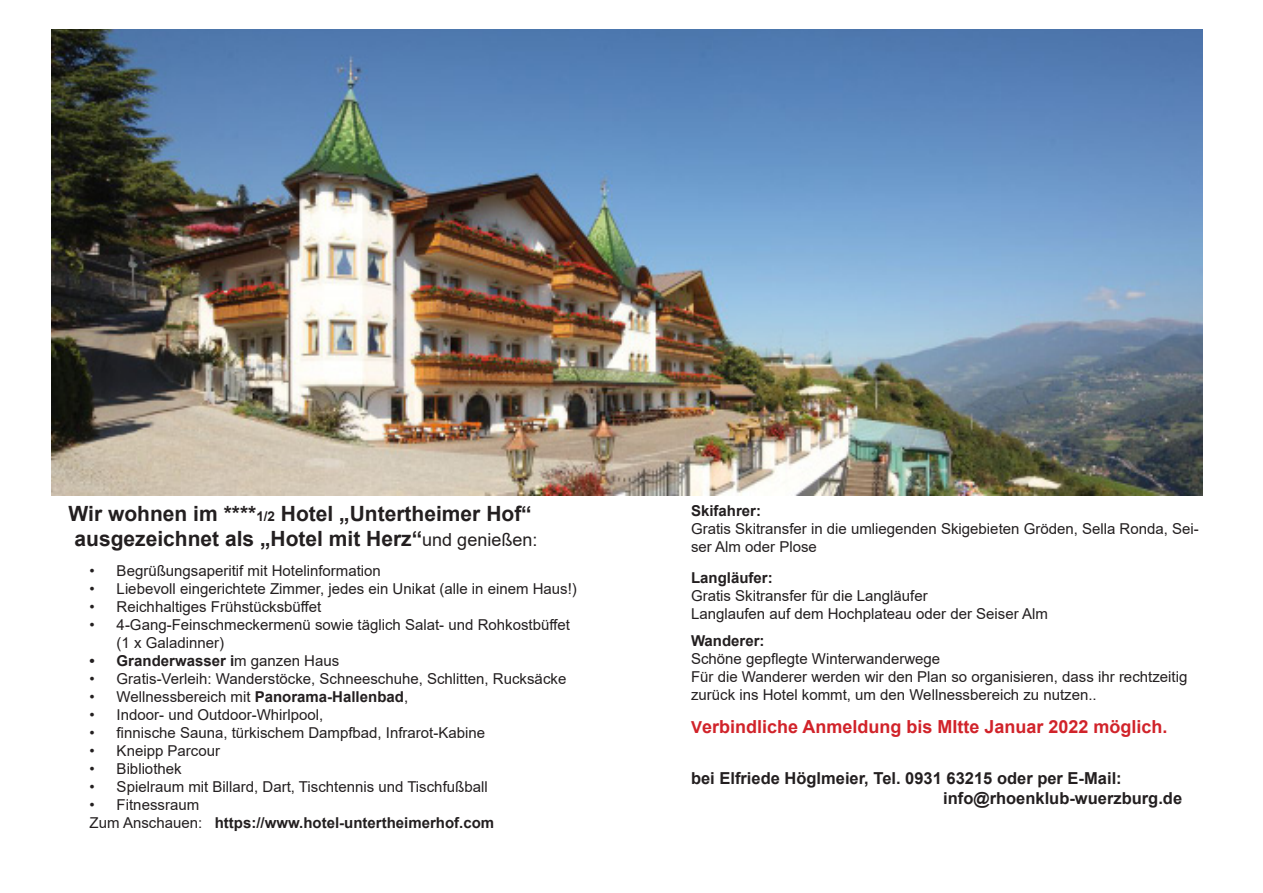
<style>
.page{position:relative;width:1263px;height:893px;background:#fff}
.page>*{position:absolute;margin:0;border:0;box-sizing:border-box;transform-origin:0 0}
.t1{font:700 21px/25.2px "Arial";color:#231f20}
.t2{font:700 18px "Arial";color:#d1232a}
.t3{font:700 16.5px "Arial";color:#231f20}
.t4{font:15px/18px "Arial";color:#231f20}
.t5{font:700 15px "Arial";color:#231f20}
.s1{font-size:13.5px}
.s2{font-weight:400;font-size:18px}
.s3{font-weight:400}
.s4{font-weight:700}
.s5{font-size:16.5px}
</style>
<div class="page">
<img style="left:52px;top:29px;width:1150px;height:467px">
<p class="t1" style="left:69px;top:501px;width:470px">Wir wohnen im ****<span class="s1">1/2</span> Hotel „Untertheimer Hof“ ausgezeichnet als „Hotel mit Herz“<span class="s2">und genießen:</span></p>
<p class="t4" style="left:90px;top:561px;width:293px">• Begrüßungsaperitif mit Hotelinformation</p>
<p class="t4" style="left:90px;top:579px;width:489px">• Liebevoll eingerichtete Zimmer, jedes ein Unikat (alle in einem Haus!)</p>
<p class="t4" style="left:90px;top:597px;width:233px">• Reichhaltiges Frühstücksbüffet</p>
<p class="t4" style="left:117px;top:615px;width:455px;text-indent:-27px">• 4-Gang-Feinschmeckermenü sowie täglich Salat- und Rohkostbüffet (1 x Galadinner)</p>
<p class="t5" style="left:90px;top:650px;width:251px">• Granderwasser i<span class="s3">m ganzen Haus</span></p>
<p class="t4" style="left:90px;top:669px;width:478px">• Gratis-Verleih: Wanderstöcke, Schneeschuhe, Schlitten, Rucksäcke</p>
<p class="t4" style="left:90px;top:687px;width:320px">• Wellnessbereich mit <span class="s4">Panorama-Hallenbad</span>,</p>
<p class="t4" style="left:90px;top:705px;width:235px">• Indoor- und Outdoor-Whirlpool,</p>
<p class="t4" style="left:90px;top:723px;width:397px">• finnische Sauna, türkischem Dampfbad, Infrarot-Kabine</p>
<p class="t4" style="left:90px;top:741px;width:132px">• Kneipp Parcour</p>
<p class="t4" style="left:90px;top:759px;width:94px">• Bibliothek</p>
<p class="t4" style="left:90px;top:777px;width:399px">• Spielraum mit Billard, Dart, Tischtennis und Tischfußball</p>
<p class="t4" style="left:90px;top:795px;width:111px">• Fitnessraum</p>
<p class="t5" style="left:90px;top:812px;width:406px"><span class="s3">Zum Anschauen:</span> https://www.hotel-untertheimerhof.com</p>
<p class="t4" style="left:691px;top:502px;width:509px"><span class="s4">Skifahrer:<br></span>Gratis Skitransfer in die umliegenden Skigebieten Gröden, Sella Ronda, Sei&shy;ser Alm oder Plose</p>
<p class="t5" style="left:691px;top:567px;width:83px">Langläufer:</p>
<p class="t4" style="left:691px;top:586px;width:358px">Gratis Skitransfer für die Langläufer<br>Langlaufen auf dem Hochplateau oder der Seiser Alm</p>
<p class="t5" style="left:691px;top:630px;width:75px">Wanderer:</p>
<p class="t4" style="left:691px;top:649px;width:251px">Schöne gepflegte Winterwanderwege</p>
<p class="t4" style="left:691px;top:667px;width:498px">Für die Wanderer werden wir den Plan so organisieren, dass ihr rechtzeitig zurück ins Hotel kommt, um den Wellnessbereich zu nutzen..</p>
<p class="t2" style="left:691px;top:714px;width:478px"><span class="s5">V</span>erbindliche Anmeldung bis MItte Januar 2022 möglich.</p>
<p class="t3" style="left:691px;top:766px;width:432px">bei Elfriede Höglmeier, Tel. 0931 63215 oder per E-Mail:</p>
<p class="t3" style="left:943px;top:786px;width:240px">info@rhoenklub-wuerzburg.de</p>
</div>
